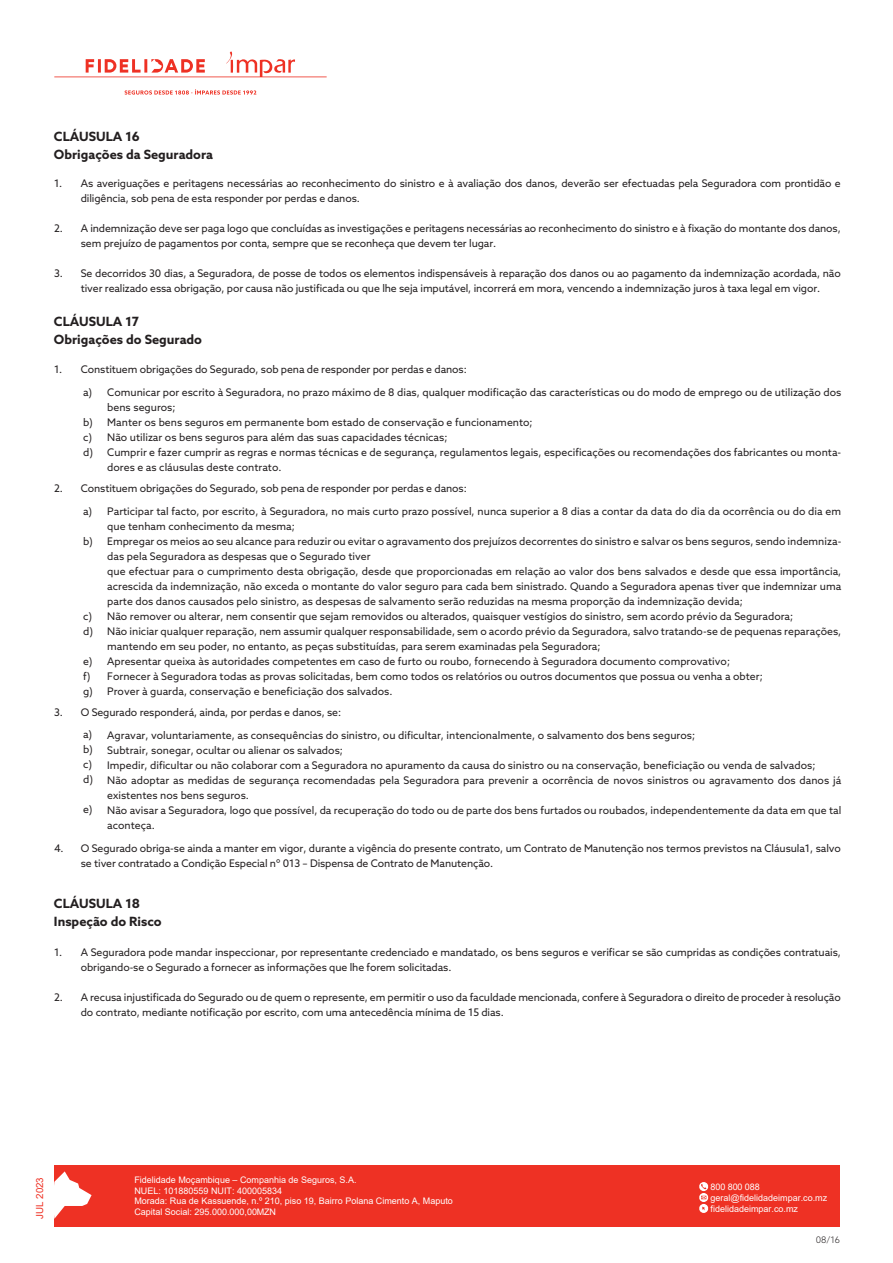
<style>
.page{position:relative;width:893px;height:1263px;background:#fff}
.page>*{position:absolute;margin:0;border:0;box-sizing:border-box;transform-origin:0 0}
.t1{font:700 12.75px/18px "Azo Sans";color:#231f20}
.t2{font:10.5px/15px "Azo Sans";color:#231f20}
.t3{font:9.75px "Arial";color:#ee3124}
.t4{font:9px/10.8px "Arial";color:#fff}
.t5{font:300 9px "Azo Sans";color:#231f20}
</style>
<div class="page">
<div style="left:54px;top:1165px;width:786px;height:61px;background:#ee3124"></div>
<svg style="left:54px;top:1171px;width:38px;height:48px"></svg>
<svg style="left:699px;top:1182px;width:9px;height:31px"></svg>
<svg style="left:54px;top:51px;width:273px;height:44px"></svg>
<p class="t1" style="left:54px;top:127px;width:161px">CLÁUSULA 16<br>Obrigações da Seguradora</p>
<p class="t2" style="left:81px;top:176px;width:761px">As averiguações e peritagens necessárias ao reconhecimento do sinistro e à avaliação dos danos, deverão ser efectuadas pela Seguradora com prontidão e diligência, sob pena de esta responder por perdas e danos.</p>
<p class="t2" style="left:81px;top:221px;width:761px">A indemnização deve ser paga logo que concluídas as investigações e peritagens necessárias ao reconhecimento do sinistro e à fixação do montante dos danos, sem prejuízo de pagamentos por conta, sempre que se reconheça que devem ter lugar.</p>
<p class="t2" style="left:81px;top:266px;width:761px">Se decorridos 30 dias, a Seguradora, de posse de todos os elementos indispensáveis à reparação dos danos ou ao pagamento da indemnização acordada, não tiver realizado essa obrigação, por causa não justificada ou que lhe seja imputável, incorrerá em mora, vencendo a indemnização juros à taxa legal em vigor.</p>
<p class="t2" style="left:54px;top:176px;width:10px">1.</p>
<p class="t2" style="left:54px;top:221px;width:10px">2.</p>
<p class="t2" style="left:54px;top:266px;width:10px">3.</p>
<p class="t1" style="left:54px;top:312px;width:150px">CLÁUSULA 17<br>Obrigações do Segurado</p>
<p class="t2" style="left:107px;top:358px;width:735px;line-height:23px;text-indent:-53px">1. Constituem obrigações do Segurado, sob pena de responder por perdas e danos:<br>Comunicar por escrito à Seguradora, no prazo máximo de 8 dias, qualquer modificação das características ou do modo de emprego ou de utilização dos</p>
<p class="t2" style="left:107px;top:400px;width:735px">bens seguros;<br>Manter os bens seguros em permanente bom estado de conservação e funcionamento;<br>Não utilizar os bens seguros para além das suas capacidades técnicas;<br>Cumprir e fazer cumprir as regras e normas técnicas e de segurança, regulamentos legais, especificações ou recomendações dos fabricantes ou monta&shy;dores e as cláusulas deste contrato.</p>
<p class="t2" style="left:83px;top:384px;width:11px">a)</p>
<p class="t2" style="left:83px;top:414px;width:11px;text-align:justify">b) c) d)</p>
<p class="t2" style="left:107px;top:476px;width:735px;line-height:23px;text-indent:-53px">2. Constituem obrigações do Segurado, sob pena de responder por perdas e danos:<br>Participar tal facto, por escrito, à Seguradora, no mais curto prazo possível, nunca superior a 8 dias a contar da data do dia da ocorrência ou do dia em</p>
<p class="t2" style="left:107px;top:518px;width:736px">que tenham conhecimento da mesma;<br>Empregar os meios ao seu alcance para reduzir ou evitar o agravamento dos prejuízos decorrentes do sinistro e salvar os bens seguros, sendo indemniza&shy;das pela Seguradora as despesas que o Segurado tiver<br>que efectuar para o cumprimento desta obrigação, desde que proporcionadas em relação ao valor dos bens salvados e desde que essa importância, acrescida da indemnização, não exceda o montante do valor seguro para cada bem sinistrado. Quando a Seguradora apenas tiver que indemnizar uma parte dos danos causados pelo sinistro, as despesas de salvamento serão reduzidas na mesma proporção da indemnização devida;<br>Não remover ou alterar, nem consentir que sejam removidos ou alterados, quaisquer vestígios do sinistro, sem acordo prévio da Seguradora;<br>Não iniciar qualquer reparação, nem assumir qualquer responsabilidade, sem o acordo prévio da Seguradora, salvo tratando-se de pequenas reparações, mantendo em seu poder, no entanto, as peças substituídas, para serem examinadas pela Seguradora;<br>Apresentar queixa às autoridades competentes em caso de furto ou roubo, fornecendo à Seguradora documento comprovativo;<br>Fornecer à Seguradora todas as provas solicitadas, bem como todos os relatórios ou outros documentos que possua ou venha a obter;<br>Prover à guarda, conservação e beneficiação dos salvados.</p>
<p class="t2" style="left:83px;top:503px;width:11px">a)</p>
<p class="t2" style="left:83px;top:533px;width:11px">b)</p>
<p class="t2" style="left:83px;top:608px;width:11px">c) d)</p>
<p class="t2" style="left:83px;top:653px;width:11px">e) f) g)</p>
<p class="t2" style="left:54px;top:704px;width:289px">3. O Segurado responderá, ainda, por perdas e danos, se:</p>
<p class="t2" style="left:54px;top:841px;width:11px">4.</p>
<p class="t2" style="left:83px;top:727px;width:11px;text-align:justify">a) b) c) d)</p>
<p class="t2" style="left:83px;top:802px;width:11px">e)</p>
<p class="t2" style="left:107px;top:727px;width:736px">Agravar, voluntariamente, as consequências do sinistro, ou dificultar, intencionalmente, o salvamento dos bens seguros;<br>Subtrair, sonegar, ocultar ou alienar os salvados;<br>Impedir, dificultar ou não colaborar com a Seguradora no apuramento da causa do sinistro ou na conservação, beneficiação ou venda de salvados;<br>Não adoptar as medidas de segurança recomendadas pela Seguradora para prevenir a ocorrência de novos sinistros ou agravamento dos danos já existentes nos bens seguros.<br>Não avisar a Seguradora, logo que possível, da recuperação do todo ou de parte dos bens furtados ou roubados, independentemente da data em que tal aconteça.</p>
<p class="t2" style="left:81px;top:841px;width:761px">O Segurado obriga-se ainda a manter em vigor, durante a vigência do presente contrato, um Contrato de Manutenção nos termos previstos na Cláusula1, salvo se tiver contratado a Condição Especial nº 013 – Dispensa de Contrato de Manutenção.</p>
<p class="t1" style="left:54px;top:894px;width:109px">CLÁUSULA 18<br>Inspeção do Risco</p>
<p class="t2" style="left:54px;top:944px;width:10px">1.</p>
<p class="t2" style="left:54px;top:989px;width:10px">2.</p>
<p class="t2" style="left:81px;top:944px;width:761px">A Seguradora pode mandar inspeccionar, por representante credenciado e mandatado, os bens seguros e verificar se são cumpridas as condições contratuais, obrigando-se o Segurado a fornecer as informações que lhe forem solicitadas.</p>
<p class="t2" style="left:81px;top:989px;width:761px">A recusa injustificada do Segurado ou de quem o represente, em permitir o uso da faculdade mencionada, confere à Seguradora o direito de proceder à resolução do contrato, mediante notificação por escrito, com uma antecedência mínima de 15 dias.</p>
<p class="t3" style="left:33px;top:1219px;width:43px;rotate:-90deg">JUL 2023</p>
<p class="t4" style="left:134px;top:1174px;width:320px">Fidelidade Moçambique – Companhia de Seguros, S.A.<br>NUEL: 101880559 NUIT: 400005834<br>Morada: Rua de Kassuende, n.º 210, piso 19, Bairro Polana Cimento A, Maputo Capital Social: 295.000.000,00 MZN</p>
<p class="t4" style="left:711px;top:1181px;width:118px">800 800 088 geral@fidelidadeimpar.co.mz fidelidadeimpar.co.mz</p>
<p class="t5" style="left:816px;top:1233px;width:26px">08/16</p>
</div>
